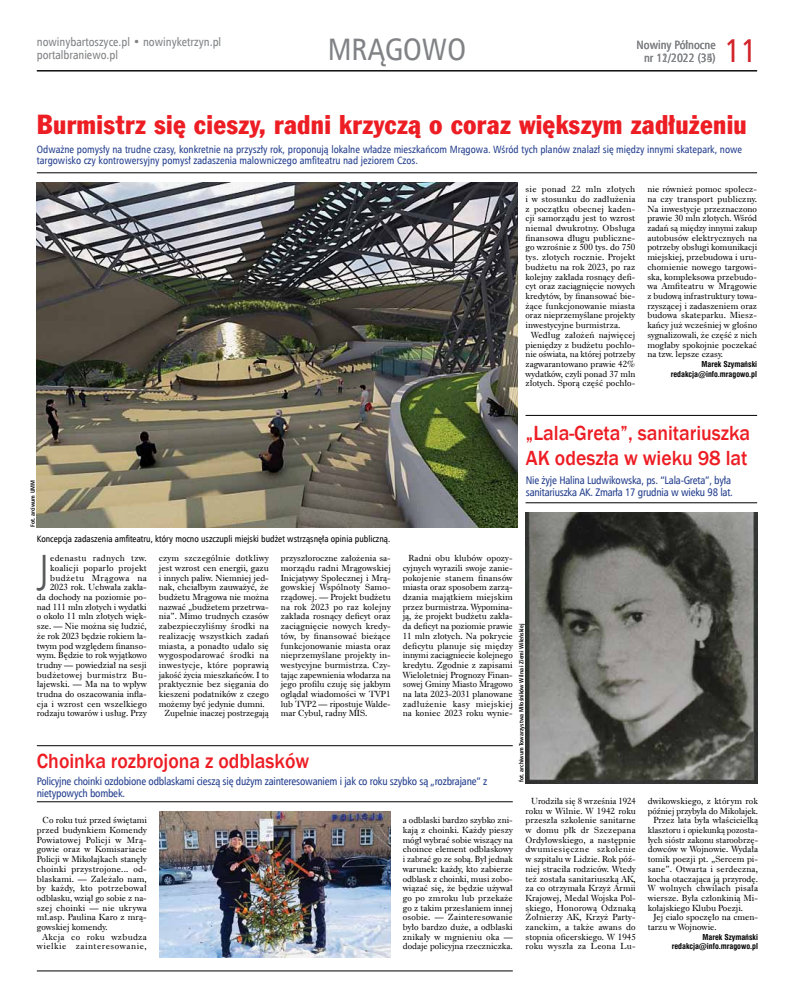
<style>
.page{position:relative;width:811px;height:993px;background:#fff}
.page>*{position:absolute;margin:0;border:0;box-sizing:border-box;transform-origin:0 0}
.t1{font:51px "Humnst 777 Lt Cn EU";color:#58595b;scale:.9 1}
.t2{font:33px "Humnst 777 Cn EU";color:#d2232a}
.t3{font:31px "Humnst 777 Cn EU";color:#808285}
.t4{font:26.9px "Frank Goth Cn EU";letter-spacing:.01em;color:#ed1d24}
.t5{font:500 21px/25px "Franklin Gothic";color:#ed1d24;scale:.94 1}
.t6{font:12px/13px "Humnst 777 Cn EU";color:#808285}
.t7{font:11px/12px "Humnst 777 Cn EU";letter-spacing:-.02em;color:#25408f}
.t8{font:10.5px/11.5px "Humnst 777 Cn EU";color:#25408f}
.t9{font:9.2px "Humnst 777 Cn EU";color:#000}
.t10{font:9.1px/9.7px "Dutch 766 EU";color:#000;text-align:justify}
.t11{font:9.1px "Dutch 766 EU";letter-spacing:.025em;color:#000}
.t12{font:9.1px/9.7px "Dutch 766 EU";letter-spacing:.06em;color:#000;text-align:right}
.t13{font:9.1px "Dutch 766 EU";letter-spacing:.02em;color:#000}
.t14{font:700 8px/9.7px "Swis 721 Cn EU";color:#000;text-align:right}
.t15{font:700 6px "Humnst 777 Cn EU";color:#000}
</style>
<div class="page">
<hr style="left:37px;top:71px;width:720px;height:1px;background:#000">
<img style="left:525px;top:512px;width:232px;height:271px">
<hr style="left:525px;top:502px;width:232px;height:1px;background:#000">
<hr style="left:525px;top:415px;width:232px;height:1px;background:#000">
<hr style="left:37px;top:745px;width:476px;height:1px;background:#000">
<hr style="left:37px;top:970px;width:476px;height:1px;background:#000">
<hr style="left:37px;top:801px;width:476px;height:1px;background:#000">
<hr style="left:37px;top:172px;width:720px;height:1px;background:#000">
<img style="left:159px;top:811px;width:231px;height:145px">
<img style="left:37px;top:182px;width:480px;height:345px">
<h3 class="t6" style="left:37px;top:35px;width:186px">nowinybartoszyce.pl • nowinyketrzyn.pl portalbraniewo.pl</h3>
<h3 class="t3" style="left:328px;top:30px;width:140px">MRĄGOWO</h3>
<h3 class="t6" style="left:636px;top:38px;width:81px;text-align:right">Nowiny Północne nr 11/2022 (34)</h3>
<h3 class="t6" style="left:662px;top:51px;width:7px">2</h3>
<h3 class="t6" style="left:706px;top:51px;width:7px">5</h3>
<h2 class="t2" style="left:724px;top:30px;width:34px">11</h2>
<h3 class="t4" style="left:37px;top:106px;width:711px">Burmistrz się cieszy, radni krzyczą o coraz większym zadłużeniu</h3>
<p class="t8" style="left:37px;top:143px;width:707px">Odważne pomysły na trudne czasy, konkretnie na przyszły rok, proponują lokalne władze mieszkańcom Mrągowa. Wśród tych planów znalazł się między innymi skatepark, nowe targowisko czy kontrowersyjny pomysł zadaszenia malowniczego amfiteatru nad jeziorem Czos.</p>
<p class="t10" style="left:525px;top:184px;width:111px">sie ponad 22 mln złotych i w stosunku do zadłużenia z początku obecnej kaden&shy;cji samorządu jest to wzrost niemal dwukrotny. Obsługa finansowa długu publiczne&shy;go wzrośnie z 500 tys. do 750 tys. złotych rocznie. Projekt budżetu na rok 2023, po raz kolejny zakłada rosnący defi&shy;cyt oraz zaciągnięcie nowych kredytów, by finansować bie&shy;żące funkcjonowanie miasta oraz nieprzemyślane projekty inwestycyjne burmistrza.</p>
<p class="t10" style="left:525px;top:330px;width:111px;text-indent:6px">Według założeń najwięcej pieniędzy z budżetu pochło&shy;nie oświata, na której potrzeby zagwarantowano prawie 42% wydatków, czyli ponad 37 mln złotych. Sporą część pochło-</p>
<p class="t10" style="left:647px;top:184px;width:111px">nie również pomoc społecz&shy;na czy transport publiczny.<br>Na inwestycje przeznaczono prawie 30 mln złotych. Wśród zadań są między innymi zakup autobusów elektrycznych na potrzeby obsługi komunikacji miejskiej, przebudowa i uru&shy;chomienie nowego targowi&shy;ska, kompleksowa przebudo&shy;wa Amfiteatru w Mrągowie z budową infrastruktury towa&shy;rzyszącej i zadaszeniem oraz budowa skateparku. Miesz&shy;kańcy już wcześniej w głośno sygnalizowali, że część z nich mogłaby spokojnie poczekać na tzw. lepsze czasy.</p>
<p class="t14" style="left:671px;top:359px;width:88px">Marek Szymański redakcja@info.mragowo.pl</p>
<p class="t15" style="left:29px;top:526px;width:48px;rotate:-90deg">Fot. arciwum UMM</p>
<p class="t9" style="left:37px;top:532px;width:355px">Koncepcja zadaszenia amfiteatru, który mocno uszczupli miejski budżet wstrząsnęła opinia publiczną.</p>
<h3 class="t5" style="left:526px;top:420px;width:240px">„Lala-Greta”, sanitariuszka<br>AK odeszła w wieku 98 lat</h3>
<p class="t7" style="left:526px;top:474px;width:209px">Nie żyje Halina Ludwikowska, ps. “Lala-Greta”, była sanitariuszka AK. Zmarła 17 grudnia w wieku 98 lat.</p>
<p class="t10" style="left:281px;top:553px;width:112px">przyszłoroczne założenia sa&shy;morządu radni Mrągowskiej Inicjatywy Społecznej i Mrą&shy;gowskiej Wspólnoty Samo&shy;rządowej. — Projekt budżetu na rok 2023 po raz kolejny zakłada rosnący deficyt oraz zaciągnięcie nowych kredy&shy;tów, by finansować bieżące funkcjonowanie miasta oraz nieprzemyślane projekty in&shy;westycyjne burmistrza. Czy&shy;tając zapewnienia włodarza na jego profilu czuję się jakbym oglądał wiadomości w TVP1 lub TVP2 — ripostuje Walde&shy;mar Cybul, radny MIS.</p>
<p class="t10" style="left:403px;top:553px;width:112px;text-indent:6px">Radni obu klubów opozy&shy;cyjnych wyrazili swoje zanie&shy;pokojenie stanem finansów miasta oraz sposobem zarzą&shy;dzania majątkiem miejskim przez burmistrza. Wypomina&shy;ją, że projekt budżetu zakła&shy;da deficyt na poziomie prawie 11 mln złotych. Na pokrycie deficytu planuje się między innymi zaciągniecie kolejnego kredytu. Zgodnie z zapisami Wieloletniej Prognozy Finan&shy;sowej Gminy Miasto Mrągowo na lata 2023-2031 planowane zadłużenie kasy miejskiej na koniec 2023 roku wynie-</p>
<p class="t10" style="left:37px;top:553px;width:112px;text-align:right">edenastu radnych tzw. koalicji poparło projekt budżetu Mrągowa na<br>2023 rok. Uchwała zakła-<br>da dochody na poziomie po&shy;nad 111 mln złotych i wydatki o około 11 mln złotych więk&shy;sze. — Nie można się łudzić, że rok 2023 będzie rokiem ła&shy;twym pod względem finanso&shy;wym. Będzie to rok wyjątkowo trudny — powiedział na sesji budżetowej burmistrz Bu&shy;łajewski. — Ma na to wpływ trudna do oszacowania infla&shy;cja i wzrost cen wszelkiego rodzaju towarów i usług. Przy</p>
<p class="t11" style="left:159px;top:552px;width:111px">czym szczególnie dotkliwy</p>
<h1 class="t1" style="left:37px;top:541px;width:15px">J</h1>
<p class="t10" style="left:159px;top:563px;width:111px">jest wzrost cen energii, gazu</p>
<p class="t10" style="left:159px;top:572px;width:111px">i innych paliw. Niemniej jed-</p>
<p class="t10" style="left:159px;top:582px;width:111px">nak, chciałbym zauważyć, że</p>
<p class="t10" style="left:159px;top:592px;width:111px">budżetu Mrągowa nie można</p>
<p class="t10" style="left:159px;top:601px;width:111px">nazwać „budżetem przetrwa-</p>
<p class="t10" style="left:159px;top:611px;width:111px">nia”. Mimo trudnych czasów</p>
<p class="t10" style="left:159px;top:621px;width:111px">zabezpieczyliśmy środki na</p>
<p class="t10" style="left:159px;top:630px;width:111px">realizację wszystkich zadań</p>
<p class="t10" style="left:159px;top:640px;width:112px">miasta, a ponadto udało się</p>
<p class="t11" style="left:159px;top:649px;width:111px">wygospodarować środki na</p>
<p class="t11" style="left:159px;top:659px;width:111px">inwestycje, które poprawią</p>
<p class="t10" style="left:159px;top:669px;width:112px">jakość życia mieszkańców. I to</p>
<p class="t10" style="left:159px;top:679px;width:111px">praktycznie bez sięgania do</p>
<p class="t10" style="left:159px;top:689px;width:112px">kieszeni podatników z czego</p>
<p class="t10" style="left:159px;top:698px;width:107px">możemy być jedynie dumni.</p>
<p class="t10" style="left:164px;top:708px;width:106px">Zupełnie inaczej postrzegają</p>
<p class="t15" style="left:518px;top:781px;width:159px;rotate:-90deg">fot. archiwum Towarzystwa Miłośników Wilna i Ziemi Wileńskiej</p>
<h3 class="t5" style="left:37px;top:748px;width:291px">Choinka rozbrojona z odblasków</h3>
<p class="t7" style="left:37px;top:774px;width:452px">Policyjne choinki ozdobione odblaskami cieszą się dużym zainteresowaniem i jak co roku szybko są „rozbrajane” z nietypowych bombek.</p>
<p class="t10" style="left:525px;top:795px;width:112px;text-indent:6px">Urodziła się 8 września 1924 roku w Wilnie. W 1942 roku przeszła szkolenie sanitarne w domu płk dr Szczepana Ordyłowskiego, a następnie dwumiesięczne szkolenie w szpitalu w Lidzie. Rok póź&shy;niej straciła rodziców. Wtedy też została sanitariuszką AK, za co otrzymała Krzyż Armii Krajowej, Medal Wojska Pol&shy;skiego, Honorową Odznaką Żołnierzy AK, Krzyż Party&shy;zanckim, a także awans do stopnia oficerskiego. W 1945 roku wyszła za Leona Lu-</p>
<p class="t10" style="left:648px;top:795px;width:112px">dwikowskiego, z którym rok</p>
<p class="t10" style="left:648px;top:805px;width:112px">później przybyła do Mikołajek.</p>
<p class="t10" style="left:653px;top:815px;width:106px">Przez lata była właścicielką</p>
<p class="t10" style="left:648px;top:824px;width:112px">klasztoru i opiekunką pozosta-</p>
<p class="t10" style="left:648px;top:834px;width:112px">łych sióstr zakonu staroobrzę-</p>
<p class="t10" style="left:648px;top:844px;width:112px">dowców w Wojnowie. Wydała</p>
<p class="t10" style="left:648px;top:854px;width:112px">tomik poezji pt. „Sercem pi-</p>
<p class="t10" style="left:648px;top:863px;width:112px">sane”. Otwarta i serdeczna,</p>
<p class="t10" style="left:648px;top:873px;width:112px">kocha otaczająca ją przyrodę.</p>
<p class="t13" style="left:648px;top:882px;width:112px">W wolnych chwilach pisała</p>
<p class="t10" style="left:648px;top:892px;width:112px">wiersze. Była członkinią Mi-</p>
<p class="t10" style="left:648px;top:902px;width:97px">kołajskiego Klubu Poezji.</p>
<p class="t10" style="left:653px;top:912px;width:106px">Jej ciało spoczęło na cmen-</p>
<p class="t10" style="left:648px;top:921px;width:70px">tarzu w Wojnowie.</p>
<p class="t14" style="left:671px;top:932px;width:88px">Marek Szymański redakcja@info.mragowo.pl</p>
<p class="t10" style="left:37px;top:815px;width:112px;text-indent:6px">Co roku tuż przed świętami przed budynkiem Komendy Powiatowej Policji w Mrą&shy;gowie oraz w Komisariacie Policji w Mikołajkach stanęły choinki przystrojone... od&shy;blaskami. — Zależało nam, by każdy, kto potrzebował odblasku, wziął go sobie z na&shy;szej choinki — nie ukrywa mł.asp. Paulina Karo z mrą&shy;gowskiej komendy.</p>
<p class="t12" style="left:37px;top:931px;width:111px">Akcja co roku wzbudza wielkie zainteresowanie,</p>
<p class="t10" style="left:403px;top:815px;width:112px">a odblaski bardzo szybko zni&shy;kają z choinki. Każdy pieszy mógł wybrać sobie wiszący na choince element odblaskowy i zabrać go ze sobą. Był jednak warunek: każdy, kto zabierze odblask z choinki, musi zobo&shy;wiązać się, że będzie używał go po zmroku lub przekaże go z takim przesłaniem innej osobie. — Zainteresowanie było bardzo duże, a odblaski znikały w mgnieniu oka — dodaje policyjna rzeczniczka.</p>
</div>
